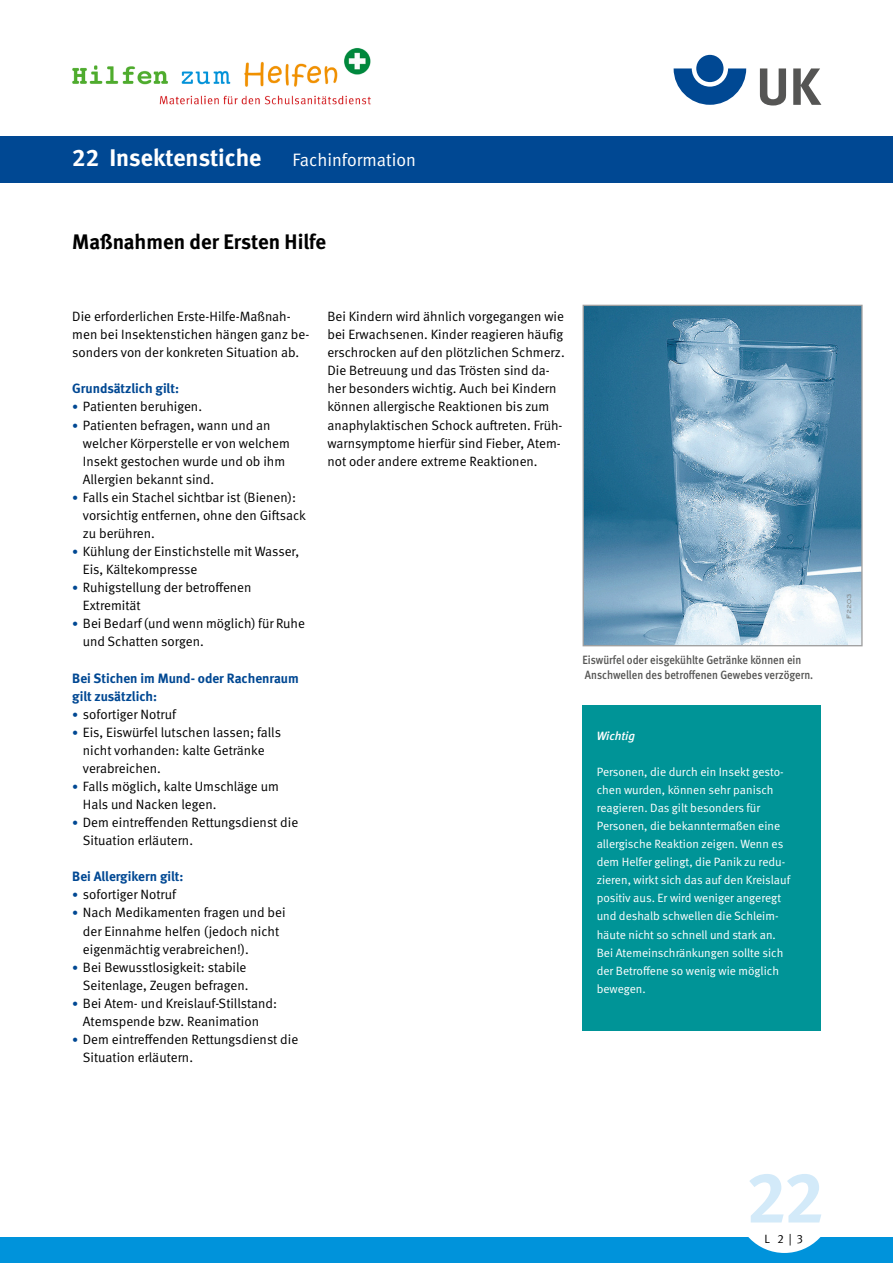
<style>
.page{position:relative;width:893px;height:1263px;background:#fff}
.page>*{position:absolute;margin:0;border:0;box-sizing:border-box;transform-origin:0 0}
.t1{font:700 71.7px "DGUV Meta";color:#d3eaf9}
.t2{font:700 24px "DGUV Meta";color:#fff}
.t3{font:700 21px "DGUV Meta";color:#000}
.t4{font:13.5px/18.1px "DGUV Meta";color:#000}
.t5{font:700 13.5px/18.1px "DGUV Meta";color:#004893}
.t6{font:12px/18px "DGUV Meta";color:#fff}
.t7{font:500 12px/15px "DGUV Meta";color:#555554;scale:.9 1}
.t8{font:italic 500 12px "DGUV Meta";color:#fff}
.t9{font:12px "DGUV Meta";color:#000}
.t10{font:7.65px "Engravers Gothic BT";color:#7c7d7c}
.s1{font-weight:400;font-size:18px}
.s2{font-size:12px;color:#004893}
.s3{font-size:10.2px}
</style>
<div class="page">
<div style="left:0;top:1237px;width:893px;height:26px;background:#0093db"></div>
<div style="left:0;top:136px;width:893px;height:47px;background:#004893"></div>
<div style="left:736px;top:1155px;width:97px;height:98px;background:#fff;border-radius:50%"></div>
<img style="left:585px;top:307px;width:276px;height:337px">
<div style="left:583px;top:305px;width:280px;height:341px;border:1px solid #a0a0a0"></div>
<svg style="left:760px;top:68px;width:26px;height:38px"></svg>
<svg style="left:793px;top:68px;width:28px;height:37px"></svg>
<svg style="left:674px;top:68px;width:72px;height:37px"></svg>
<div style="left:696px;top:55px;width:27px;height:27px;background:#004893;border-radius:50%"></div>
<img style="left:72px;top:48px;width:299px;height:57px">
<div style="left:583px;top:705px;width:238px;height:326px;background:#009497"></div>
<h2 class="t2" style="left:72px;top:144px;width:345px">22 Insektenstiche <span class="s1">Fachinformation</span></h2>
<h3 class="t3" style="left:72px;top:229px;width:255px">Maßnahmen der Ersten Hilfe</h3>
<p class="t4" style="left:72px;top:308px;width:238px">Die erforderlichen Erste-Hilfe-Maßnah&shy;men bei Insektenstichen hängen ganz be&shy;sonders von der konkreten Situation ab.</p>
<p class="t5" style="left:72px;top:380px;width:108px">Grundsätzlich gilt:</p>
<p class="t4" style="left:72px;top:398px;width:131px"><span class="s2">•</span> Patienten beruhigen.</p>
<p class="t4" style="left:83px;top:416px;width:208px;text-indent:-11px"><span class="s2">•</span> Patienten befragen, wann und an welcher Körperstelle er von welchem<br>Insekt gestochen wurde und ob ihm<br>Allergien bekannt sind.</p>
<p class="t4" style="left:83px;top:488px;width:225px;text-indent:-11px"><span class="s2">•</span> Falls ein Stachel sichtbar ist (Bienen): vorsichtig entfernen, ohne den Giftsack zu berühren.</p>
<p class="t4" style="left:83px;top:543px;width:218px;text-indent:-11px"><span class="s2">•</span> Kühlung der Einstichstelle mit Wasser,<br>Eis, Kältekompresse</p>
<p class="t4" style="left:83px;top:579px;width:170px;text-indent:-11px"><span class="s2">•</span> Ruhigstellung der betroffenen<br>Extremität</p>
<p class="t4" style="left:83px;top:615px;width:224px;text-indent:-11px"><span class="s2">•</span> Bei Bedarf (und wenn möglich) für Ruhe und Schatten sorgen.</p>
<p class="t5" style="left:72px;top:669px;width:228px">Bei Stichen im Mund- oder Rachenraum gilt zusätzlich:</p>
<p class="t4" style="left:72px;top:705px;width:105px"><span class="s2">•</span> sofortiger Notruf</p>
<p class="t4" style="left:83px;top:723px;width:200px;text-indent:-11px"><span class="s2">•</span> Eis, Eiswürfel lutschen lassen; falls nicht vorhanden: kalte Getränke verabreichen.</p>
<p class="t4" style="left:83px;top:777px;width:197px;text-indent:-11px"><span class="s2">•</span> Falls möglich, kalte Umschläge um<br>Hals und Nacken legen.</p>
<p class="t4" style="left:83px;top:814px;width:217px;text-indent:-11px"><span class="s2">•</span> Dem eintreffenden Rettungsdienst die<br>Situation erläutern.</p>
<p class="t5" style="left:72px;top:868px;width:113px">Bei Allergikern gilt:</p>
<p class="t4" style="left:72px;top:886px;width:105px"><span class="s2">•</span> sofortiger Notruf</p>
<p class="t4" style="left:83px;top:904px;width:204px;text-indent:-11px"><span class="s2">•</span> Nach Medikamenten fragen und bei der Einnahme helfen (jedoch nicht eigenmächtig verabreichen!).</p>
<p class="t4" style="left:72px;top:958px;width:178px;text-align:right"><span class="s2">•</span> Bei Bewusstlosigkeit: stabile<br>Seitenlage, Zeugen befragen.</p>
<p class="t4" style="left:72px;top:994px;width:206px;text-align:center"><span class="s2">•</span> Bei Atem- und Kreislauf-Stillstand:<br>Atemspende bzw. Reanimation</p>
<p class="t4" style="left:83px;top:1030px;width:217px;text-indent:-11px"><span class="s2">•</span> Dem eintreffenden Rettungsdienst die<br>Situation erläutern.</p>
<p class="t4" style="left:327px;top:308px;width:239px">Bei Kindern wird ähnlich vorgegangen wie bei Erwachsenen. Kinder reagieren häufig erschrocken auf den plötzlichen Schmerz.<br>Die Betreuung und das Trösten sind da&shy;her besonders wichtig. Auch bei Kindern können allergische Reaktionen bis zum anaphylaktischen Schock auftreten. Früh&shy;warnsymptome hierfür sind Fieber, Atem&shy;not oder andere extreme Reaktionen.</p>
<p class="t7" style="left:583px;top:653px;width:258px">Eiswürfel oder eisgekühlte Getränke können ein<br>Anschwellen des betroffenen Gewebes verzögern.</p>
<p class="t8" style="left:597px;top:728px;width:40px">Wichtig</p>
<p class="t6" style="left:597px;top:763px;width:195px">Personen, die durch ein Insekt gesto&shy;chen wurden, können sehr panisch reagieren. Das gilt besonders für Personen, die bekanntermaßen eine allergische Reaktion zeigen. Wenn es dem Helfer gelingt, die Panik zu redu&shy;zieren, wirkt sich das auf den Kreislauf positiv aus. Er wird weniger angeregt und deshalb schwellen die Schleim&shy;häute nicht so schnell und stark an.<br>Bei Atemeinschränkungen sollte sich der Betroffene so wenig wie möglich bewegen.</p>
<p class="t10" style="left:845px;top:619px;width:27px;rotate:-90deg"><span class="s3">f</span>2203</p>
<h1 class="t1" style="left:746px;top:1155px;width:79px">22</h1>
<p class="t9" style="left:764px;top:1232px;width:40px">L 2 | 3</p>
</div>
